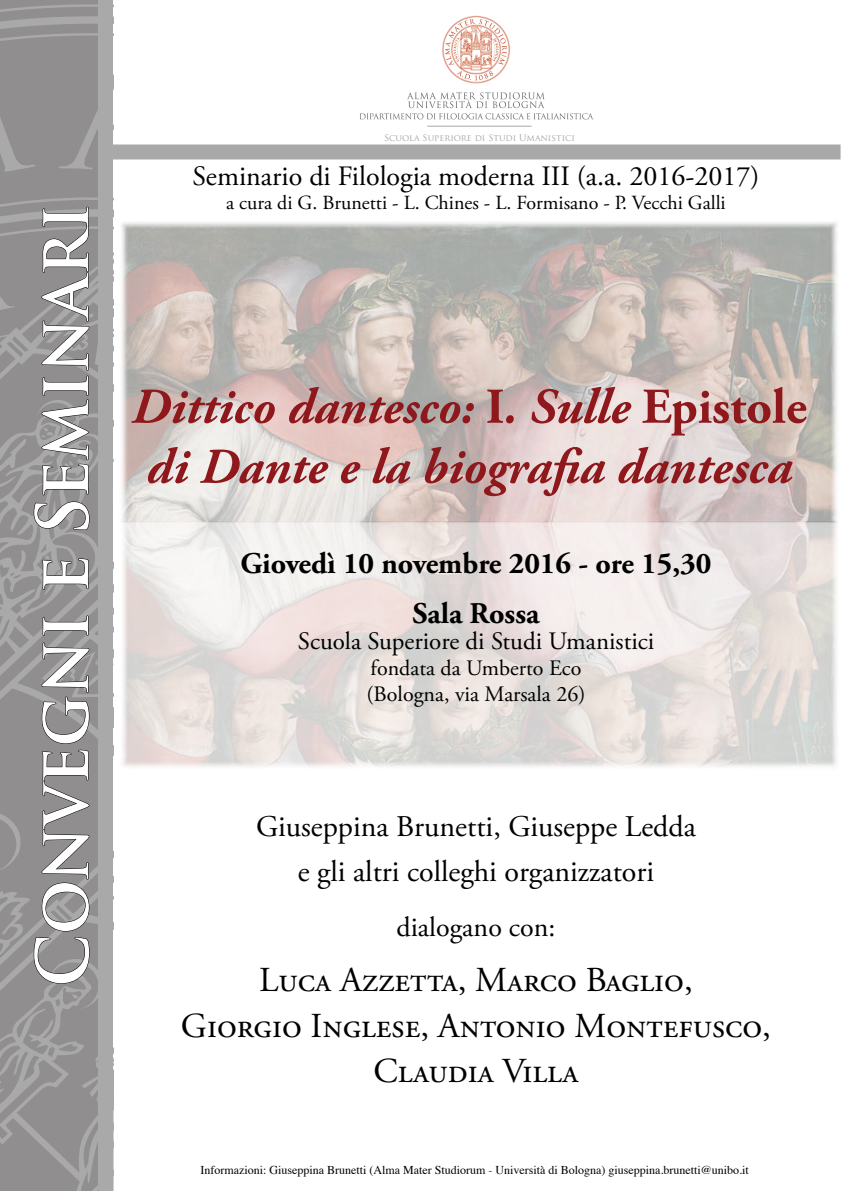
<style>
.page{position:relative;width:842px;height:1191px;background:#fff}
.page>*{position:absolute;margin:0;border:0;box-sizing:border-box;transform-origin:0 0}
.t1{font:700 70px "Trajan Pro";color:#fff;scale:.94 1}
.t2{font:italic 700 50px/60px "Adobe Garamond Pro";color:#8e181b}
.t3{font:35px/45px "Adobe Garamond Pro";color:#000;text-align:center}
.t4{font:30px/45px "Adobe Garamond Pro";color:#000;text-align:center}
.t5{font:700 30px/50px "Adobe Garamond Pro";color:#000;text-align:center}
.t6{font:28px "Adobe Garamond Pro";color:#000}
.t7{font:25px "Adobe Garamond Pro";letter-spacing:-.01em;color:#000}
.t8{font:22px/26.4px "Adobe Garamond Pro";color:#000}
.t9{font:20px "Adobe Garamond Pro";letter-spacing:-.005em;color:#000}
.t10{font:12px "Times";color:#000}
.t11{font:9px "Trajan Pro";color:#a9a5a9}
.s1{font-style:normal}
</style>
<div class="page">
<img style="left:121px;top:222px;width:717px;height:545px">
<svg style="left:0;top:0;width:99px;height:207px;background:#939191"></svg>
<div style="left:99px;top:0;width:14px;height:1189px;background:#a9a9a9"></div>
<div style="left:111px;top:144px;width:729px;height:15px;background:#a9a9a9"></div>
<svg style="left:0;top:207px;width:114px;height:984px;background:#929191"></svg>
<img style="left:360px;top:15px;width:234px;height:105px">
<hr style="left:427px;top:126px;width:104px;height:1px;background:#aaa7a2">
<h1 class="t1" style="left:19px;top:987px;width:834px;rotate:-90deg">Convegni e Seminari</h1>
<p class="t11" style="left:384px;top:132px;width:192px">Scuola Superiore di Studi Umanistici</p>
<h3 class="t6" style="left:193px;top:159px;width:568px">Seminario di Filologia moderna III (a.a. 2016-2017)</h3>
<h3 class="t9" style="left:226px;top:190px;width:501px">a cura di G. Brunetti - L. Chines - L. Formisano - P. Vecchi Galli</h3>
<h2 class="t2" style="left:131px;top:378px;width:677px">Dittico dantesco: <span class="s1">I</span>. Sulle <span class="s1">Epistole </span>di Dante e la biografia dantesca</h2>
<h3 class="t5" style="left:241px;top:539px;width:472px">Giovedì 10 novembre 2016 - ore 15,30<br>Sala Rossa</h3>
<h3 class="t7" style="left:298px;top:626px;width:358px">Scuola Superiore di Studi Umanistici</h3>
<h3 class="t8" style="left:367px;top:655px;width:220px">fondata da Umberto Eco (Bologna, via Marsala 26)</h3>
<h3 class="t4" style="left:256px;top:805px;width:442px">Giuseppina Brunetti, Giuseppe Ledda e gli altri colleghi organizzatori</h3>
<h3 class="t6" style="left:396px;top:910px;width:160px">dialogano con:</h3>
<h3 class="t3" style="left:181px;top:959px;width:592px">Luca Azzetta, Marco Baglio,<br>Giorgio Inglese, Antonio Montefusco,<br>Claudia Villa</h3>
<p class="t10" style="left:201px;top:1158px;width:550px">Informazioni: Giuseppina Brunetti (Alma Mater Studiorum - Università di Bologna) giuseppina.brunetti@unibo.it</p>
</div>
